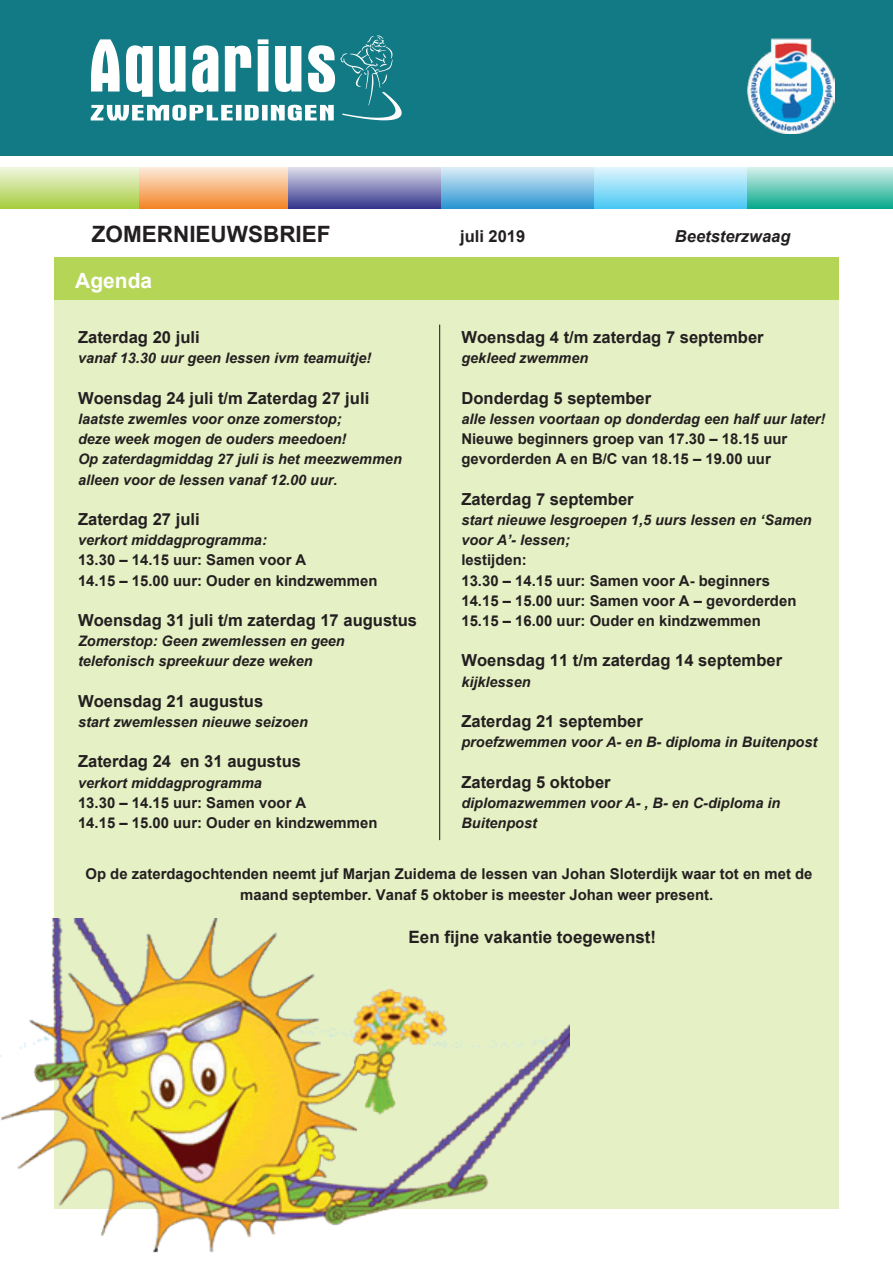
<style>
.page{position:relative;width:893px;height:1263px;background:#fff}
.page>*{position:absolute;margin:0;border:0;box-sizing:border-box;transform-origin:0 0}
.t1{font:700 22.5px "Arial";color:#231f20}
.t2{font:700 21px "Arial";color:#fff}
.t3{font:700 16.95px "Arial";color:#231f20}
.t4{font:700 16.65px "Arial";color:#231f20}
.t5{font:italic 700 16.5px "Arial";color:#231f20}
.t6{font:700 16.5px "Arial";color:#231f20}
.t7{font:700 14.85px/20.2px "Arial";color:#231f20}
.t8{font:italic 700 14.4px/20.2px "Arial";color:#231f20}
</style>
<div class="page">
<div style="left:54px;top:258px;width:785px;height:951px;background:#e5f0c4"></div>
<div style="left:54px;top:258px;width:785px;height:42px;background:#b5d557"></div>
<div style="left:0;top:0;width:893px;height:155px;background:#127a85"></div>
<svg style="left:91px;top:35px;width:311px;height:86px"></svg>
<svg style="left:0;top:167px;width:893px;height:42px;background:#a2c1bb"></svg>
<img style="left:748px;top:38px;width:87px;height:95px">
<img style="left:0;top:918px;width:569px;height:335px">
<hr style="left:439px;top:325px;width:1px;height:515px;background:#231f20">
<h1 class="t1" style="left:92px;top:218px;width:240px">ZOMERNIEUWSBRIEF</h1>
<p class="t6" style="left:460px;top:224px;width:67px">juli 2019</p>
<p class="t5" style="left:675px;top:225px;width:117px">Beetsterzwaag</p>
<h2 class="t2" style="left:75px;top:266px;width:79px">Agenda</h2>
<p class="t4" style="left:461px;top:326px;width:304px">Woensdag 4 t/m zaterdag 7 september</p>
<p class="t8" style="left:461px;top:349px;width:128px">gekleed zwemmen</p>
<p class="t4" style="left:461px;top:386px;width:191px">Donderdag 5 september</p>
<p class="t8" style="left:461px;top:409px;width:365px">alle lessen voortaan op donderdag een half uur later!</p>
<p class="t7" style="left:461px;top:429px;width:327px">Nieuwe beginners groep van 17.30 – 18.15 uur gevorderden A en B/C van 18.15 – 19.00 uur</p>
<p class="t4" style="left:461px;top:487px;width:174px">Zaterdag 7 september</p>
<p class="t8" style="left:461px;top:510px;width:352px">start nieuwe lesgroepen 1,5 uurs lessen en ‘Samen voor A’- lessen;</p>
<p class="t7" style="left:461px;top:550px;width:336px">lestijden:<br>13.30 – 14.15 uur: Samen voor A- beginners 14.15 – 15.00 uur: Samen voor A – gevorderden 15.15 – 16.00 uur: Ouder en kindzwemmen</p>
<p class="t4" style="left:461px;top:649px;width:322px">Woensdag 11 t/m zaterdag 14 september</p>
<p class="t8" style="left:461px;top:672px;width:71px">kijklessen</p>
<p class="t4" style="left:461px;top:709px;width:183px">Zaterdag 21 september</p>
<p class="t8" style="left:461px;top:732px;width:357px">proefzwemmen voor A- en B- diploma in Buitenpost</p>
<p class="t4" style="left:461px;top:770px;width:151px">Zaterdag 5 oktober</p>
<p class="t8" style="left:461px;top:793px;width:320px">diplomazwemmen voor A- , B- en C-diploma in<br>Buitenpost</p>
<p class="t7" style="left:240px;top:863px;width:574px;line-height:21.3px;text-indent:-155px">Op de zaterdagochtenden neemt juf Marjan Zuidema de lessen van Johan Sloterdijk waar tot en met de maand september. Vanaf 5 oktober is meester Johan weer present.</p>
<p class="t3" style="left:409px;top:925px;width:249px">Een fijne vakantie toegewenst!</p>
<p class="t4" style="left:78px;top:326px;width:123px">Zaterdag 20 juli</p>
<p class="t8" style="left:78px;top:349px;width:295px">vanaf 13.30 uur geen lessen ivm teamuitje!</p>
<p class="t4" style="left:78px;top:386px;width:293px">Woensdag 24 juli t/m Zaterdag 27 juli</p>
<p class="t8" style="left:78px;top:409px;width:325px">laatste zwemles voor onze zomerstop;<br>deze week mogen de ouders meedoen!<br>Op zaterdagmiddag 27 juli is het meezwemmen alleen voor de lessen vanaf 12.00 uur.</p>
<p class="t4" style="left:78px;top:507px;width:123px">Zaterdag 27 juli</p>
<p class="t8" style="left:78px;top:530px;width:190px">verkort middagprogramma:</p>
<p class="t7" style="left:78px;top:550px;width:301px">13.30 – 14.15 uur: Samen voor A<br>14.15 – 15.00 uur: Ouder en kindzwemmen</p>
<p class="t4" style="left:78px;top:608px;width:341px">Woensdag 31 juli t/m zaterdag 17 augustus</p>
<p class="t8" style="left:78px;top:631px;width:268px">Zomerstop: Geen zwemlessen en geen telefonisch spreekuur deze weken</p>
<p class="t4" style="left:78px;top:689px;width:187px">Woensdag 21 augustus</p>
<p class="t8" style="left:78px;top:712px;width:231px">start zwemlessen nieuwe seizoen</p>
<p class="t4" style="left:78px;top:750px;width:225px">Zaterdag 24 en 31 augustus</p>
<p class="t8" style="left:78px;top:773px;width:185px">verkort middagprogramma</p>
<p class="t7" style="left:78px;top:793px;width:301px">13.30 – 14.15 uur: Samen voor A<br>14.15 – 15.00 uur: Ouder en kindzwemmen</p>
</div>
